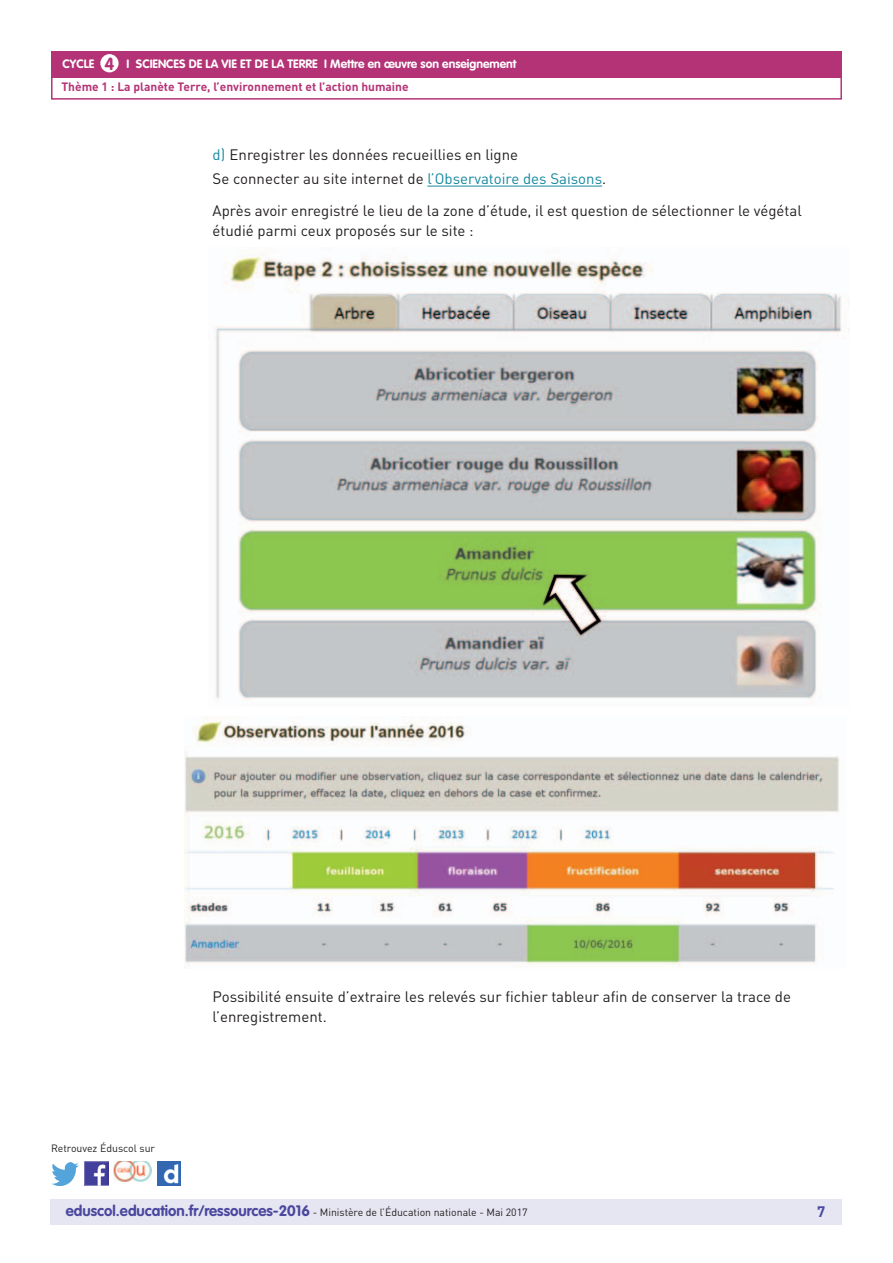
<style>
.page{position:relative;width:893px;height:1263px;background:#fff}
.page>*{position:absolute;margin:0;border:0;box-sizing:border-box;transform-origin:0 0}
.t1{font:700 17.25px "VAG Rounded Std";color:#b43376}
.t2{font:15px/19.5px "DIN Pro";color:#231f20}
.t3{font:700 15px "DIN Pro";color:#4a489e}
.t4{font:700 12px "VAG Rounded Std";color:#fff}
.t5{font:700 12px "DIN Pro";color:#b43376}
.t6{font:10.5px "DIN Pro";color:#231f20}
.s1{color:#16879f}
.s2{font-family:"VAG Rounded Std";font-weight:700;font-size:15px;color:#4a489e}
</style>
<div class="page">
<div style="left:50px;top:1199px;width:791px;height:26px;background:#e6e5f2"></div>
<div style="left:51px;top:51px;width:791px;height:27px;background:#b43376"></div>
<div style="left:100px;top:54px;width:19px;height:18px;background:#fff;border-radius:50%"></div>
<div style="left:51px;top:75px;width:791px;height:25px;border:2px solid #b43376"></div>
<img style="left:85px;top:1162px;width:23px;height:23px">
<img style="left:51px;top:1163px;width:28px;height:22px">
<img style="left:158px;top:1162px;width:22px;height:23px">
<img style="left:114px;top:1162px;width:38px;height:19px">
<hr style="left:427px;top:186px;width:175px;height:1px;background:#16879f">
<img style="left:214px;top:253px;width:635px;height:446px">
<img style="left:185px;top:716px;width:655px;height:251px">
<p class="t1" style="left:105px;top:53px;width:11px">4</p>
<p class="t4" style="left:189px;top:57px;width:330px">de la vie et de la Terre I Mettre en œuvre son enseignement</p>
<p class="t5" style="left:61px;top:79px;width:349px">Thème 1 : La planète Terre, l’environnement et l’action humaine</p>
<p class="t4" style="left:63px;top:57px;width:33px">CYCLE</p>
<p class="t4" style="left:127px;top:57px;width:48px">I Sciences</p>
<p class="t2" style="left:213px;top:143px;width:395px;line-height:23.7px"><span class="s1">d)</span> Enregistrer les données recueillies en ligne<br>Se connecter au site internet de <span class="s1">l’Observatoire des Saisons</span>.</p>
<p class="t2" style="left:213px;top:201px;width:591px">Après avoir enregistré le lieu de la zone d’étude, il est question de sélectionner le végétal étudié parmi ceux proposés sur le site :</p>
<p class="t6" style="left:51px;top:1141px;width:106px">Retrouvez Éduscol sur</p>
<p class="t2" style="left:213px;top:987px;width:580px">Possibilité ensuite d’extraire les relevés sur fichier tableur afin de conserver la trace de l’enregistrement.</p>
<p class="t6" style="left:66px;top:1205px;width:463px"><span class="s2">eduscol.education.fr/ressources-2016</span> - Ministère de l’Éducation nationale - Mai 2017</p>
<p class="t3" style="left:817px;top:1201px;width:10px">7</p>
</div>
